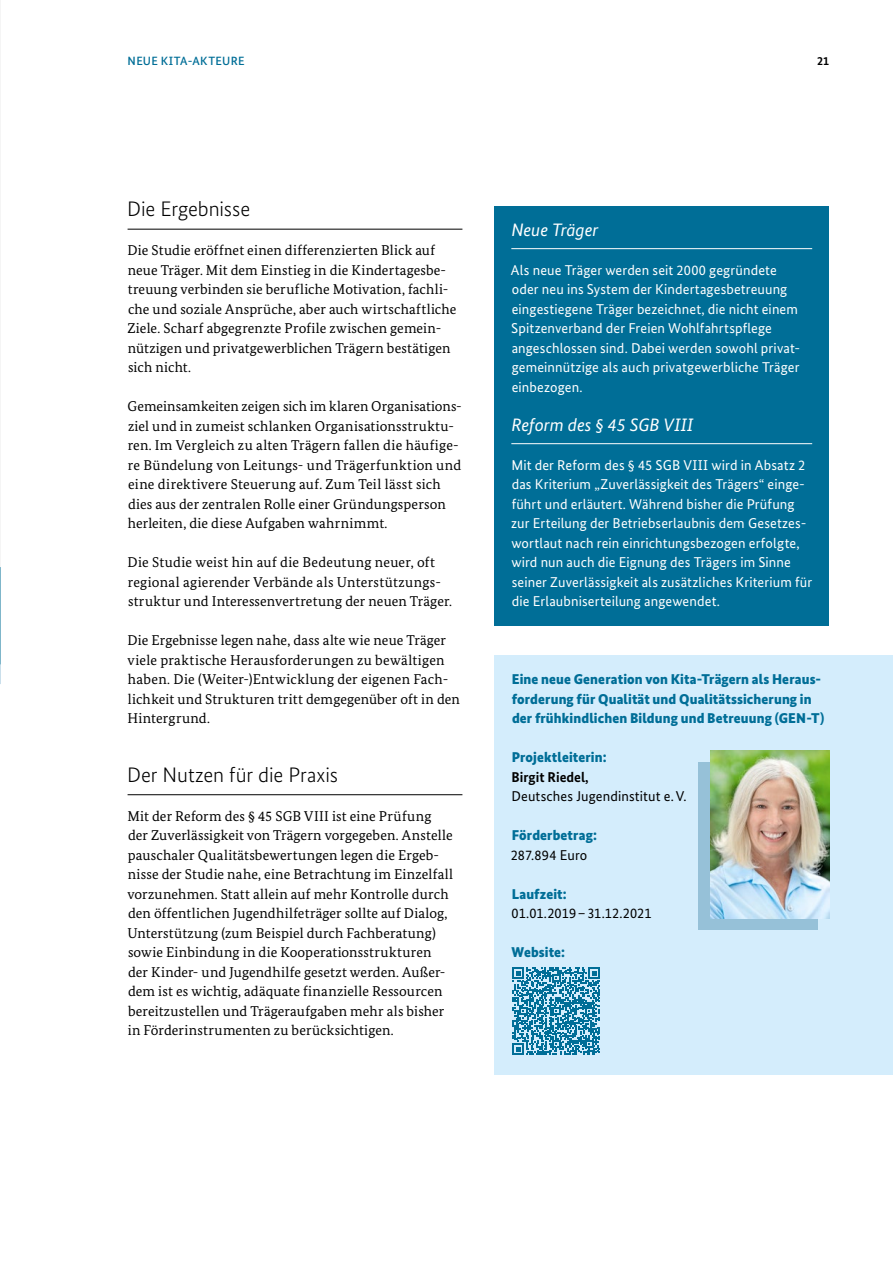
<style>
.page{position:relative;width:893px;height:1263px;background:#fff}
.page>*{position:absolute;margin:0;border:0;box-sizing:border-box;transform-origin:0 0}
.t1{font:300 21px "Bundes Sans";letter-spacing:-.005em;color:#000}
.t2{font:italic 18px "Bundes Sans";letter-spacing:-.005em;color:#fff}
.t3{font:14.25px/19.5px "Bundes Serif";letter-spacing:.01em;color:#000}
.t4{font:14.25px/19.5px "Bundes Sans";letter-spacing:.01em;color:#fff}
.t5{font:900 14.25px/19.5px "Bundes Sans";letter-spacing:.01em;color:#006e97}
.t6{font:14.25px "Bundes Sans";letter-spacing:.005em;color:#000}
.t7{font:700 14.25px "Bundes Sans";color:#000}
.t8{font:500 12px "Bundes Sans";letter-spacing:.03em;color:#006e97}
.t9{font:700 12px "Bundes Sans";color:#000}
</style>
<div class="page">
<div style="left:494px;top:206px;width:335px;height:420px;background:#006e97"></div>
<div style="left:494px;top:655px;width:399px;height:419px;background:#d4edfc"></div>
<div style="left:698px;top:762px;width:119px;height:168px;background:#96c1d8"></div>
<img style="left:710px;top:750px;width:119px;height:168px">
<hr style="left:128px;top:229px;width:334px;height:1px;background:#000">
<hr style="left:128px;top:794px;width:334px;height:1px;background:#000">
<hr style="left:511px;top:248px;width:301px;height:1px;background:#fff">
<hr style="left:511px;top:443px;width:301px;height:1px;background:#fff">
<svg style="left:513px;top:967px;width:87px;height:88px"></svg>
<p class="t8" style="left:128px;top:53px;width:119px">NEUE KITA-AKTEURE</p>
<p class="t9" style="left:817px;top:53px;width:14px">21</p>
<h1 class="t1" style="left:127px;top:197px;width:125px">Die Ergebnisse</h1>
<p class="t3" style="left:128px;top:240px;width:330px">Die Studie eröffnet einen differenzierten Blick auf neue Träger. Mit dem Einstieg in die Kindertagesbe&shy;treuung verbinden sie berufliche Motivation, fachli&shy;che und soziale Ansprüche, aber auch wirtschaftliche Ziele. Scharf abgegrenzte Profile zwischen gemein&shy;nützigen und privatgewerblichen Trägern bestätigen sich nicht.</p>
<p class="t3" style="left:128px;top:396px;width:335px">Gemeinsamkeiten zeigen sich im klaren Organisations&shy;ziel und in zumeist schlanken Organisationsstruktu&shy;ren. Im Vergleich zu alten Trägern fallen die häufige&shy;re Bündelung von Leitungs- und Trägerfunktion und eine direktivere Steuerung auf. Zum Teil lässt sich dies aus der zentralen Rolle einer Gründungsperson herleiten, die diese Aufgaben wahrnimmt.</p>
<p class="t3" style="left:128px;top:552px;width:326px">Die Studie weist hin auf die Bedeutung neuer, oft regional agierender Verbände als Unterstützungs&shy;struktur und Interessenvertretung der neuen Träger.</p>
<p class="t3" style="left:127px;top:630px;width:334px">Die Ergebnisse legen nahe, dass alte wie neue Träger viele praktische Herausforderungen zu bewältigen haben. Die (Weiter-)Entwicklung der eigenen Fach&shy;lichkeit und Strukturen tritt demgegenüber oft in den Hintergrund.</p>
<h1 class="t1" style="left:127px;top:763px;width:212px">Der Nutzen für die Praxis</h1>
<p class="t3" style="left:127px;top:806px;width:327px">Mit der Reform des § 45 SGB VIII ist eine Prüfung der Zuverlässigkeit von Trägern vorgegeben. Anstelle pauschaler Qualitätsbewertungen legen die Ergeb&shy;nisse der Studie nahe, eine Betrachtung im Einzelfall vorzunehmen. Statt allein auf mehr Kontrolle durch den öffentlichen Jugendhilfeträger sollte auf Dialog, Unterstützung (zum Beispiel durch Fachberatung) sowie Einbindung in die Kooperationsstrukturen der Kinder- und Jugendhilfe gesetzt werden. Außer&shy;dem ist es wichtig, adäquate finanzielle Ressourcen bereitzustellen und Trägeraufgaben mehr als bisher in Förderinstrumenten zu berücksichtigen.</p>
<p class="t2" style="left:511px;top:218px;width:88px">Neue Träger</p>
<p class="t4" style="left:511px;top:260px;width:291px">Als neue Träger werden seit 2000 gegründete oder neu ins System der Kindertagesbetreuung eingestiegene Träger bezeichnet, die nicht einem Spitzenverband der Freien Wohlfahrtspflege angeschlossen sind. Dabei werden sowohl privat&shy;gemeinnützige als auch privatgewerbliche Träger einbezogen.</p>
<p class="t2" style="left:511px;top:413px;width:183px">Reform des § 45 SGB VIII</p>
<p class="t4" style="left:511px;top:455px;width:302px">Mit der Reform des § 45 SGB VIII wird in Absatz 2 das Kriterium „Zuverlässigkeit des Trägers“ einge&shy;führt und erläutert. Während bisher die Prüfung zur Erteilung der Betriebserlaubnis dem Gesetzes&shy;wortlaut nach rein einrichtungsbezogen erfolgte, wird nun auch die Eignung des Trägers im Sinne seiner Zuverlässigkeit als zusätzliches Kriterium für die Erlaubniserteilung angewendet.</p>
<p class="t5" style="left:512px;top:669px;width:314px">Eine neue Generation von Kita-Trägern als Heraus&shy;forderung für Qualität und Qualitätssicherung in der frühkindlichen Bildung und Betreuung (GEN-T)</p>
<p class="t5" style="left:512px;top:747px;width:96px">Projektleiterin:</p>
<p class="t7" style="left:512px;top:768px;width:79px">Birgit Riedel,</p>
<p class="t6" style="left:511px;top:787px;width:177px">Deutsches Jugendinstitut e.V.</p>
<p class="t5" style="left:512px;top:825px;width:87px">Förderbetrag:</p>
<p class="t6" style="left:511px;top:846px;width:78px">287.894 Euro</p>
<p class="t5" style="left:512px;top:884px;width:56px">Laufzeit:</p>
<p class="t6" style="left:512px;top:904px;width:141px">01.01.2019–31.12.2021</p>
<p class="t5" style="left:511px;top:942px;width:55px">Website:</p>
</div>
